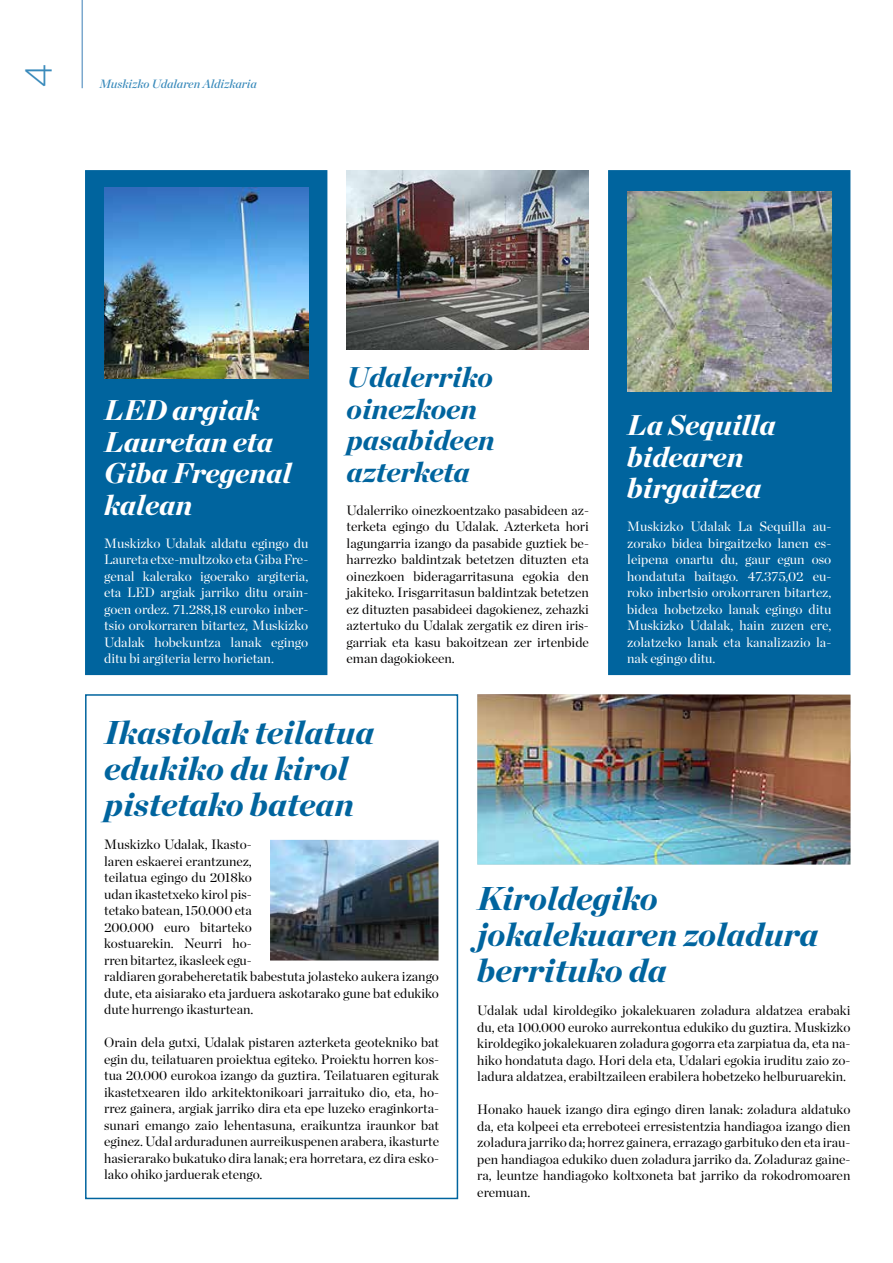
<style>
.page{position:relative;width:893px;height:1263px;background:#fff}
.page>*{position:absolute;margin:0;border:0;box-sizing:border-box;transform-origin:0 0}
.t1{font:300 37.5px "Gotham";color:#398abb}
.t2{font:italic 900 33px/36px "Chronicle Display";color:#00649e}
.t3{font:italic 900 28.5px/31.5px "Chronicle Display";color:#fff}
.t4{font:italic 900 28.5px/31.5px "Chronicle Display";color:#00649e}
.t5{font:13.5px/16.5px "Chronicle Display";color:#000;text-align:justify}
.t6{font:13.5px/16.5px "Chronicle Display";color:#fff;text-align:justify}
.t7{font:13.5px/16.5px "Chronicle Display";color:#020100;text-align:justify}
.t8{font:italic 12px "Chronicle Display Semi";color:#398abb}
</style>
<div class="page">
<hr style="left:82px;top:0;width:1px;height:88px;background:#7ba8ce">
<div style="left:85px;top:694px;width:373px;height:505px;background:#fff;border:2px solid #00649e"></div>
<div style="left:85px;top:170px;width:242px;height:505px;background:#00649e"></div>
<img style="left:104px;top:188px;width:204px;height:190px">
<img style="left:347px;top:170px;width:242px;height:180px">
<div style="left:608px;top:170px;width:242px;height:505px;background:#00649e;border:2px solid #00649e"></div>
<img style="left:627px;top:192px;width:204px;height:200px">
<img style="left:477px;top:694px;width:373px;height:170px">
<img style="left:270px;top:840px;width:168px;height:120px">
<h1 class="t1" style="left:15px;top:88px;width:26px;rotate:-90deg">4</h1>
<p class="t8" style="left:99px;top:74px;width:159px">Muskizko Udalaren Aldizkaria</p>
<h3 class="t3" style="left:104px;top:392px;width:189px">LED argiak<br>Lauretan eta<br>Giba Fregenal kalean</h3>
<p class="t6" style="left:104px;top:534px;width:206px">Muskizko Udalak aldatu egingo du Laureta etxe-multzoko eta Giba Fre&shy;genal kalerako igoerako argiteria, eta LED argiak jarriko ditu orain&shy;goen ordez. 71.288,18 euroko inber&shy;tsio orokorraren bitartez, Muskizko Udalak hobekuntza lanak egingo ditu bi argiteria lerro horietan.</p>
<h3 class="t4" style="left:347px;top:359px;width:150px">Udalerriko oinezkoen pasabideen azterketa</h3>
<p class="t7" style="left:347px;top:501px;width:244px">Udalerriko oinezkoentzako pasabideen az&shy;terketa egingo du Udalak. Azterketa hori lagungarria izango da pasabide guztiek be&shy;harrezko baldintzak betetzen dituzten eta oinezkoen bideragarritasuna egokia den jakiteko. Irisgarritasun baldintzak betetzen ez dituzten pasabideei dagokienez, zehazki aztertuko du Udalak zergatik ez diren iris&shy;garriak eta kasu bakoitzean zer irtenbide eman dagokiokeen.</p>
<h3 class="t3" style="left:627px;top:407px;width:150px">La Sequilla bidearen birgaitzea</h3>
<p class="t6" style="left:627px;top:517px;width:206px">Muskizko Udalak La Sequilla au&shy;zorako bidea birgaitzeko lanen es&shy;leipena onartu du, gaur egun oso hondatuta baitago. 47.375,02 eu&shy;roko inbertsio orokorraren bitartez, bidea hobetzeko lanak egingo ditu Muskizko Udalak, hain zuzen ere, zolatzeko lanak eta kanalizazio la&shy;nak egingo ditu.</p>
<h2 class="t2" style="left:104px;top:711px;width:272px">Ikastolak teilatua edukiko du kirol pistetako batean</h2>
<p class="t5" style="left:104px;top:835px;width:336px;text-align:left">Muskizko Udalak, Ikasto-<br>laren eskaerei erantzunez,<br>teilatua egingo du 2018ko<br>udan ikastetxeko kirol pis-<br>tetako batean, 150.000 eta<br>200.000 euro bitarteko<br>kostuarekin. Neurri ho-<br>rren bitartez, ikasleek egu-<br>raldiaren gorabeheretatik babestuta jolasteko aukera izango dute, eta aisiarako eta jarduera askotarako gune bat edukiko dute hurrengo ikasturtean.</p>
<p class="t5" style="left:104px;top:1033px;width:336px">Orain dela gutxi, Udalak pistaren azterketa geotekniko bat egin du, teilatuaren proiektua egiteko. Proiektu horren kos&shy;tua 20.000 eurokoa izango da guztira. Teilatuaren egiturak ikastetxearen ildo arkitektonikoari jarraituko dio, eta, ho&shy;rrez gainera, argiak jarriko dira eta epe luzeko eraginkorta&shy;sunari emango zaio lehentasuna, eraikuntza iraunkor bat eginez. Udal arduradunen aurreikuspenen arabera, ikasturte hasierarako bukatuko dira lanak; era horretara, ez dira esko&shy;lako ohiko jarduerak etengo.</p>
<h2 class="t2" style="left:477px;top:878px;width:342px">Kiroldegiko jokalekuaren zoladura berrituko da</h2>
<p class="t5" style="left:477px;top:1001px;width:375px">Udalak udal kiroldegiko jokalekuaren zoladura aldatzea erabaki du, eta 100.000 euroko aurrekontua edukiko du guztira. Muskizko kiroldegiko jokalekuaren zoladura gogorra eta zarpiatua da, eta na&shy;hiko hondatuta dago. Hori dela eta, Udalari egokia iruditu zaio zo&shy;ladura aldatzea, erabiltzaileen erabilera hobetzeko helburuarekin.</p>
<p class="t5" style="left:477px;top:1100px;width:375px">Honako hauek izango dira egingo diren lanak: zoladura aldatuko da, eta kolpeei eta erreboteei erresistentzia handiagoa izango dien zoladura jarriko da; horrez gainera, errazago garbituko den eta irau&shy;pen handiagoa edukiko duen zoladura jarriko da. Zoladuraz gaine&shy;ra, leuntze handiagoko koltxoneta bat jarriko da rokodromoaren eremuan.</p>
</div>
